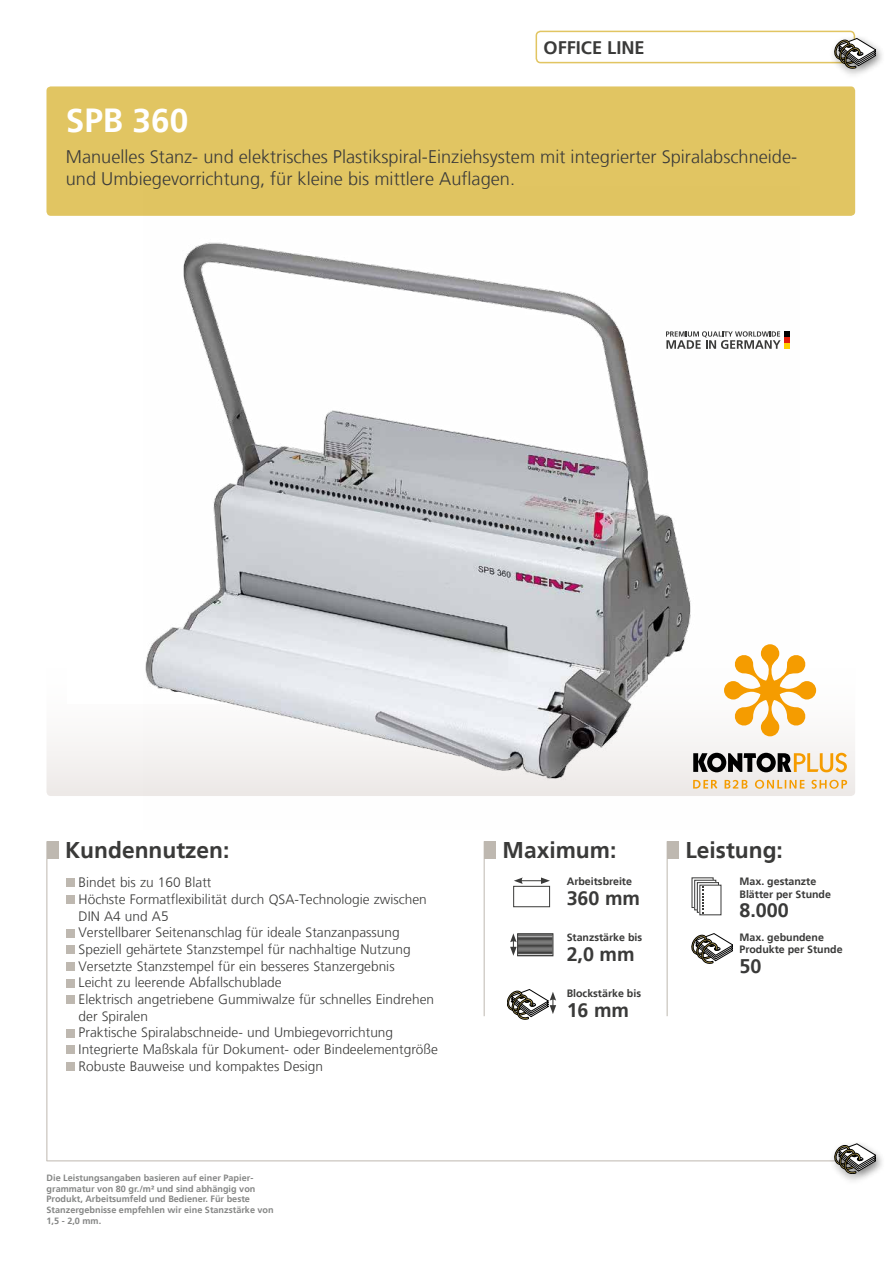
<style>
.page{position:relative;width:893px;height:1263px;background:#fff}
.page>*{position:absolute;margin:0;border:0;box-sizing:border-box;transform-origin:0 0}
.t1{font:700 33.45px "Frutiger LT";color:#fff}
.t2{font:700 22.8px "Frutiger LT";color:#3a3a39}
.t3{font:700 19.8px "Frutiger LT";color:#3a3a39}
.t4{font:300 18.15px/21.9px "Frutiger LT";color:#3a3a39}
.t5{font:700 18.15px "Frutiger LT";color:#3a3a39}
.t6{font:300 13.65px/16.6px "Frutiger LT";color:#3a3a39}
.t7{font:700 10.65px/12.1px "Frutiger LT";color:#3a3a39}
.t8{font:700 9.15px/10.9px "Frutiger LT";color:#868786}
</style>
<div class="page">
<div style="left:46px;top:657px;width:809px;height:139px;background:linear-gradient(to bottom,#fff,#efebe9);border-radius:4px"></div>
<hr style="left:46px;top:1160px;width:809px;height:1px;background:#beb8b0">
<div style="left:67px;top:622px;width:527px;height:82px;background:#fff"></div>
<div style="left:513px;top:886px;width:37px;height:21px;border:1px solid #3a3a39"></div>
<svg style="left:514px;top:877px;width:36px;height:7px"></svg>
<svg style="left:692px;top:878px;width:21px;height:29px"></svg>
<div style="left:695px;top:880px;width:21px;height:30px;background:#dfdfdf"></div>
<div style="left:694px;top:880px;width:22px;height:30px;border:1px solid #3a3a39"></div>
<svg style="left:697px;top:883px;width:21px;height:29px"></svg>
<div style="left:697px;top:882px;width:22px;height:31px;border:1px solid #3a3a39"></div>
<div style="left:700px;top:885px;width:21px;height:30px;background:#fff"></div>
<svg style="left:702px;top:886px;width:2px;height:27px"></svg>
<div style="left:517px;top:933px;width:36px;height:23px;border:1px solid #3a3a39"></div>
<svg style="left:510px;top:933px;width:7px;height:23px"></svg>
<hr style="left:517px;top:937px;width:36px;height:1px;background:#3a3a39">
<hr style="left:517px;top:938px;width:36px;height:1px;background:#3a3a39">
<hr style="left:517px;top:939px;width:36px;height:1px;background:#3a3a39">
<hr style="left:517px;top:940px;width:36px;height:1px;background:#3a3a39">
<hr style="left:517px;top:942px;width:36px;height:1px;background:#3a3a39">
<hr style="left:517px;top:943px;width:36px;height:1px;background:#3a3a39">
<hr style="left:517px;top:944px;width:36px;height:1px;background:#3a3a39">
<hr style="left:517px;top:945px;width:36px;height:1px;background:#3a3a39">
<hr style="left:517px;top:946px;width:36px;height:1px;background:#3a3a39">
<hr style="left:517px;top:947px;width:36px;height:1px;background:#3a3a39">
<hr style="left:517px;top:949px;width:36px;height:1px;background:#3a3a39">
<hr style="left:517px;top:950px;width:36px;height:1px;background:#3a3a39">
<hr style="left:517px;top:951px;width:36px;height:1px;background:#3a3a39">
<hr style="left:517px;top:952px;width:36px;height:1px;background:#3a3a39">
<hr style="left:517px;top:953px;width:36px;height:1px;background:#3a3a39">
<hr style="left:517px;top:935px;width:36px;height:1px;background:#3a3a39">
<hr style="left:517px;top:955px;width:36px;height:1px;background:#3a3a39">
<hr style="left:517px;top:934px;width:36px;height:1px;background:#3a3a39">
<svg style="left:692px;top:933px;width:41px;height:30px"></svg>
<svg style="left:507px;top:989px;width:49px;height:30px"></svg>
<div style="left:46px;top:86px;width:809px;height:130px;background:#e1c562;border-radius:4px"></div>
<div style="left:536px;top:31px;width:319px;height:32px;border:2px solid #e1c562;border-radius:4px"></div>
<hr style="left:46px;top:841px;width:1px;height:320px;background:#beb8b0">
<div style="left:47px;top:841px;width:11px;height:18px;background:#beb8b0"></div>
<hr style="left:484px;top:841px;width:1px;height:175px;background:#beb8b0">
<div style="left:484px;top:841px;width:12px;height:18px;background:#beb8b0"></div>
<hr style="left:667px;top:841px;width:1px;height:175px;background:#beb8b0">
<div style="left:667px;top:841px;width:12px;height:18px;background:#beb8b0"></div>
<div style="left:829px;top:35px;width:57px;height:45px;background:#000;opacity:.5"></div>
<svg style="left:834px;top:38px;width:42px;height:30px"></svg>
<div style="left:829px;top:1140px;width:57px;height:45px;background:#000;opacity:.5"></div>
<svg style="left:834px;top:1143px;width:42px;height:31px"></svg>
<img style="left:143px;top:215px;width:656px;height:581px">
<svg style="left:666px;top:331px;width:124px;height:18px"></svg>
<div style="left:66px;top:879px;width:8px;height:8px;background:#beb8b0"></div>
<div style="left:66px;top:895px;width:8px;height:9px;background:#beb8b0"></div>
<div style="left:66px;top:929px;width:8px;height:8px;background:#beb8b0"></div>
<div style="left:66px;top:945px;width:8px;height:9px;background:#beb8b0"></div>
<div style="left:66px;top:962px;width:8px;height:9px;background:#beb8b0"></div>
<div style="left:66px;top:979px;width:8px;height:8px;background:#beb8b0"></div>
<div style="left:66px;top:995px;width:8px;height:9px;background:#beb8b0"></div>
<div style="left:66px;top:1029px;width:8px;height:8px;background:#beb8b0"></div>
<div style="left:66px;top:1045px;width:8px;height:9px;background:#beb8b0"></div>
<div style="left:66px;top:1062px;width:8px;height:9px;background:#beb8b0"></div>
<svg style="left:724px;top:644px;width:92px;height:92px"></svg>
<svg style="left:693px;top:753px;width:154px;height:19px"></svg>
<svg style="left:693px;top:780px;width:24px;height:9px"></svg>
<svg style="left:724px;top:780px;width:23px;height:8px"></svg>
<svg style="left:755px;top:780px;width:49px;height:9px"></svg>
<svg style="left:811px;top:780px;width:36px;height:9px"></svg>
<p class="t5" style="left:543px;top:37px;width:103px">OFFICE LINE</p>
<p class="t1" style="left:66px;top:101px;width:124px">SPB 360</p>
<p class="t4" style="left:66px;top:146px;width:733px">Manuelles Stanz- und elektrisches Plastikspiral-Einziehsystem mit integrierter Spiralabschneide&shy;und Umbiegevorrichtung, für kleine bis mittlere Auflagen.</p>
<p class="t2" style="left:65px;top:837px;width:166px">Kundennutzen:</p>
<p class="t6" style="left:79px;top:874px;width:361px">Bindet bis zu 160 Blatt<br>Höchste Formatflexibilität durch QSA-Technologie zwischen DIN A4 und A5<br>Verstellbarer Seitenanschlag für ideale Stanzanpassung Speziell gehärtete Stanzstempel für nachhaltige Nutzung Versetzte Stanzstempel für ein besseres Stanzergebnis<br>Leicht zu leerende Abfallschublade<br>Elektrisch angetriebene Gummiwalze für schnelles Eindrehen der Spiralen<br>Praktische Spiralabschneide- und Umbiegevorrichtung Integrierte Maßskala für Dokument- oder Bindeelementgröße Robuste Bauweise und kompaktes Design</p>
<p class="t8" style="left:47px;top:1172px;width:229px">Die Leistungsangaben basieren auf einer Papier&shy;grammatur von 80 gr./m² und sind abhängig von Produkt, Arbeitsumfeld und Bediener. Für beste Stanzergebnisse empfehlen wir eine Stanzstärke von 1,5 - 2,0 mm.</p>
<p class="t2" style="left:503px;top:837px;width:115px">Maximum:</p>
<p class="t2" style="left:686px;top:837px;width:99px">Leistung:</p>
<p class="t7" style="left:567px;top:876px;width:67px">Arbeitsbreite</p>
<p class="t3" style="left:567px;top:887px;width:75px">360 mm</p>
<p class="t7" style="left:739px;top:876px;width:93px">Max. gestanzte<br>Blätter per Stunde</p>
<p class="t3" style="left:739px;top:899px;width:51px">8.000</p>
<p class="t7" style="left:567px;top:932px;width:77px">Stanzstärke bis</p>
<p class="t3" style="left:567px;top:942px;width:69px">2,0 mm</p>
<p class="t7" style="left:567px;top:987px;width:76px">Blockstärke bis</p>
<p class="t3" style="left:567px;top:998px;width:64px">16 mm</p>
<p class="t7" style="left:739px;top:932px;width:105px">Max. gebundene<br>Produkte per Stunde</p>
<p class="t3" style="left:739px;top:955px;width:23px">50</p>
</div>
